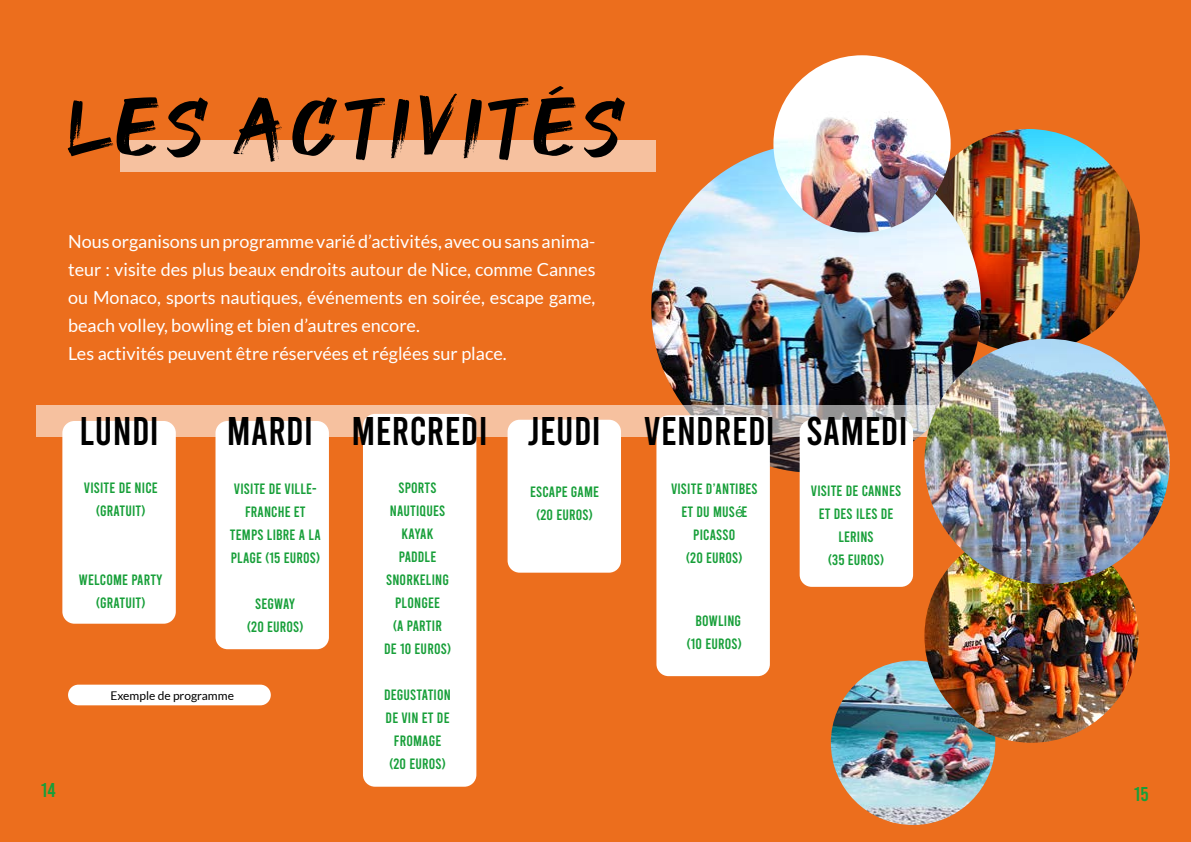
<style>
.page{position:relative;width:1191px;height:842px;background:#ec6e1d}
.page>*{position:absolute;margin:0;border:0;box-sizing:border-box;transform-origin:0 0}
.t1{font:80px "GOODBRUSH";letter-spacing:.1em;color:#000}
.t2{font:40px "Bebas";letter-spacing:.01em;color:#000}
.t3{font:20px "Bebas";letter-spacing:.01em;color:#179f39}
.t4{font:18px/28px "Lato";color:#fff}
.t5{font:15px/23px "Bebas";letter-spacing:.01em;color:#179f39;text-align:center}
.t6{font:12px "Lato";color:#000}
.s1{font-family:"Akkurat";font-size:12px;color:#fff}
</style>
<div class="page">
<img style="left:916px;top:129px;width:224px;height:224px;border-radius:112px">
<img style="left:651px;top:143px;width:330px;height:330px;border-radius:165px">
<img style="left:831px;top:660px;width:164px;height:165px;border-radius:82px">
<img style="left:924px;top:529px;width:214px;height:214px;border-radius:107px">
<div style="left:215px;top:421px;width:114px;height:228px;background:#fff;border-radius:12px"></div>
<img style="left:773px;top:55px;width:177px;height:177px;border-radius:89px">
<div style="left:120px;top:140px;width:535px;height:31px;background:#f6c19f"></div>
<div style="left:363px;top:414px;width:113px;height:373px;background:#fff;border-radius:12px"></div>
<div style="left:507px;top:420px;width:114px;height:153px;background:#fff;border-radius:12px"></div>
<div style="left:656px;top:415px;width:114px;height:261px;background:#fff;border-radius:12px"></div>
<div style="left:799px;top:420px;width:114px;height:167px;background:#fff;border-radius:12px"></div>
<svg style="left:36px;top:405px;width:898px;height:32px;fill:#f6c1a3"></svg>
<div style="left:62px;top:421px;width:114px;height:203px;background:#fff;border-radius:12px"></div>
<img style="left:924px;top:339px;width:245px;height:245px;border-radius:123px">
<div style="left:68px;top:685px;width:203px;height:20px;background:#fff;border-radius:10px"></div>
<h1 class="t1" style="left:68px;top:81px;width:556px">LES ACTIVITÉS</h1>
<p class="t4" style="left:68px;top:228px;width:529px">Nous organisons un programme varié d’activités, avec ou sans anima&shy;teur : visite des plus beaux endroits autour de Nice, comme Cannes ou Monaco, sports nautiques, événements en soirée, escape game, beach volley, bowling et bien d’autres encore.<br>Les activités peuvent être réservées et réglées sur place.</p>
<h2 class="t2" style="left:79px;top:411px;width:81px">LUNDI</h2>
<h2 class="t2" style="left:227px;top:411px;width:682px">MARDI MERCREDI JEUDI VENDREDI SAMEDI</h2>
<p class="t5" style="left:84px;top:476px;width:75px">VISITE DE NICE (GRATUIT)</p>
<p class="t5" style="left:384px;top:476px;width:68px">SPORTS<br>NAUTIQUES<br>KAYAK<br>PADDLE<br>SNORKELING<br>PLONGEE<br>(A PARTIR<br>DE 10 EUROS)</p>
<p class="t5" style="left:384px;top:683px;width:68px">DEGUSTATION<br>DE VIN ET DE<br>FROMAGE (20 EUROS)</p>
<p class="t5" style="left:530px;top:480px;width:70px">ESCAPE GAME (20 EUROS)</p>
<p class="t5" style="left:671px;top:477px;width:87px">VISITE D’ANTIBES<br>ET DU MUSÉE<br>PICASSO<br>(20 EUROS)</p>
<p class="t5" style="left:234px;top:478px;width:84px">VISITE DE VILLE-</p>
<p class="t5" style="left:245px;top:501px;width:62px">FRANCHE ET</p>
<p class="t5" style="left:230px;top:524px;width:92px">TEMPS LIBRE A LA</p>
<p class="t5" style="left:231px;top:547px;width:61px">PLAGE (15 EURO</p>
<p class="t5" style="left:310px;top:547px;width:12px">S)</p>
<p class="t5" style="left:247px;top:593px;width:58px">SEGWAY (20 EUROS)</p>
<p class="t5" style="left:811px;top:479px;width:91px">VISITE DE CANNES<br>ET DES ILES DE<br>LERINS<br>(35 EUROS)</p>
<p class="t5" style="left:79px;top:568px;width:85px">WELCOME PARTY (GRATUIT)</p>
<p class="t5" style="left:687px;top:610px;width:56px;text-align:left"><span class="s1">ti</span>BOWLING (10 EUROS)</p>
<p class="t6" style="left:111px;top:689px;width:125px">Exemple de programme</p>
<h3 class="t3" style="left:42px;top:773px;width:16px">14</h3>
<h3 class="t3" style="left:1140px;top:773px;width:16px">15</h3>
<h3 class="t3" style="left:41px;top:780px;width:16px">14</h3>
<h3 class="t3" style="left:1134px;top:784px;width:16px">15</h3>
</div>
